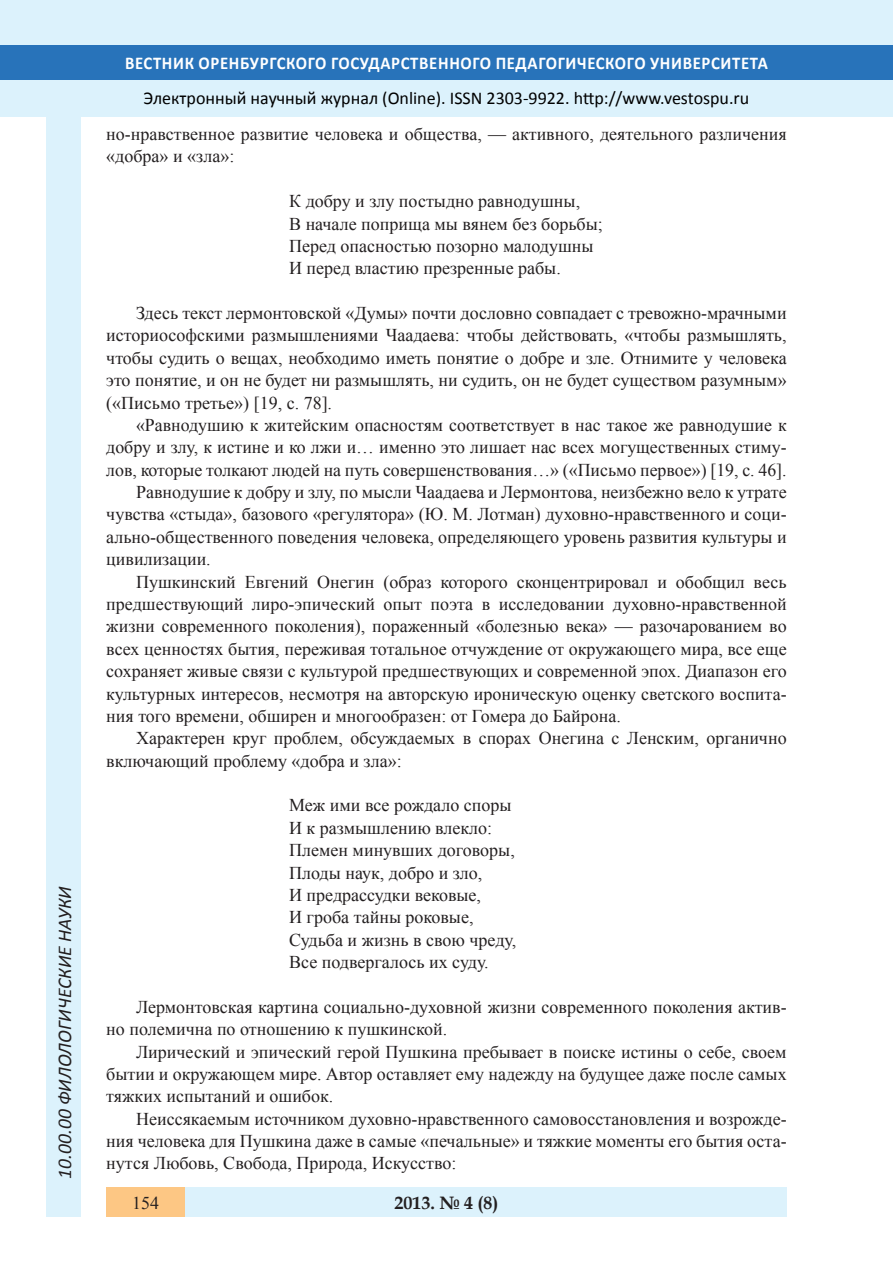
<style>
.page{position:relative;width:893px;height:1263px;background:#fff}
.page>*{position:absolute;margin:0;border:0;box-sizing:border-box;transform-origin:0 0}
.t1{font:italic 19.5px "Calibri";color:#231f20}
.Стиль2{font:18px/22.4px "Times New Roman";color:#231f20;text-align:justify}
.t2{font:18px "Calibri";color:#000}
.t3{font:700 18px "Calibri";letter-spacing:.04em;color:#fff;scale:.93 1}
.t4{font:700 18px "Book Antiqua";color:#231f20}
</style>
<div class="page">
<div style="left:0;top:0;width:893px;height:116px;background:#dcf2fc"></div>
<div style="left:0;top:45px;width:893px;height:34px;background:#2873ba"></div>
<div style="left:106px;top:1188px;width:681px;height:29px;background:#dcf2fc"></div>
<div style="left:106px;top:1188px;width:79px;height:29px;background:#fdc784"></div>
<div style="left:47px;top:116px;width:34px;height:1101px;background:#dcf2fc"></div>
<p class="t1" style="left:51px;top:1179px;width:294px;rotate:-90deg">10.00.00 ФИЛОЛОГИЧЕСКИЕ НАУКИ</p>
<p class="t3" style="left:125px;top:50px;width:693px">ВЕСТНИК ОРЕНБУРГСКОГО ГОСУДАРСТВЕННОГО ПЕДАГОГИЧЕСКОГО УНИВЕРСИТЕТА</p>
<p class="t2" style="left:144px;top:85px;width:607px">Электронный научный журнал (Online). ISSN 2303-9922. http://www.vestospu.ru</p>
<p class="Стиль2" style="left:106px;top:122px;width:682px">но-нравственное развитие человека и общества, — активного, деятельного различения «добра» и «зла»:</p>
<p class="Стиль2" style="left:289px;top:189px;width:292px">К добру и злу постыдно равнодушны,</p>
<p class="Стиль2" style="left:289px;top:212px;width:315px">В начале поприща мы вянем без борьбы;</p>
<p class="Стиль2" style="left:289px;top:234px;width:306px">Перед опасностью позорно малодушны</p>
<p class="Стиль2" style="left:289px;top:257px;width:273px">И перед властию презренные рабы.</p>
<p class="Стиль2" style="left:106px;top:301px;width:682px;text-indent:30px">Здесь текст лермонтовской «Думы» почти дословно совпадает с тревожно-мрачными историософскими размышлениями Чаадаева: чтобы действовать, «чтобы размышлять, чтобы судить о вещах, необходимо иметь понятие о добре и зле. Отнимите у человека это понятие, и он не будет ни размышлять, ни судить, он не будет существом разумным» («Письмо третье») [19, с. 78].</p>
<p class="Стиль2" style="left:106px;top:413px;width:682px;text-indent:30px">«Равнодушию к житейским опасностям соответствует в нас такое же равнодушие к добру и злу, к истине и ко лжи и… именно это лишает нас всех могущественных стиму&shy;лов, которые толкают людей на путь совершенствования…» («Письмо первое») [19, с. 46].</p>
<p class="Стиль2" style="left:106px;top:480px;width:682px;text-indent:30px">Равнодушие к добру и злу, по мысли Чаадаева и Лермонтова, неизбежно вело к утрате чувства «стыда», базового «регулятора» (Ю. М. Лотман) духовно-нравственного и соци&shy;ально-общественного поведения человека, определяющего уровень развития культуры и цивилизации.</p>
<p class="Стиль2" style="left:106px;top:570px;width:682px;text-indent:30px">Пушкинский Евгений Онегин (образ которого сконцентрировал и обобщил весь предшествующий лиро-эпический опыт поэта в исследовании духовно-нравственной жизни современного поколения), пораженный «болезнью века» — разочарованием во всех ценностях бытия, переживая тотальное отчуждение от окружающего мира, все еще сохраняет живые связи с культурой предшествующих и современной эпох. Диапазон его культурных интересов, несмотря на авторскую ироническую оценку светского воспита&shy;ния того времени, обширен и многообразен: от Гомера до Байрона.</p>
<p class="Стиль2" style="left:106px;top:726px;width:682px;text-indent:30px">Характерен круг проблем, обсуждаемых в спорах Онегина с Ленским, органично включающий проблему «добра и зла»:</p>
<p class="Стиль2" style="left:289px;top:794px;width:224px">Меж ими все рождало споры</p>
<p class="Стиль2" style="left:289px;top:816px;width:205px">И к размышлению влекло:</p>
<p class="Стиль2" style="left:289px;top:838px;width:227px">Племен минувших договоры,</p>
<p class="Стиль2" style="left:289px;top:861px;width:195px">Плоды наук, добро и зло,</p>
<p class="Стиль2" style="left:289px;top:883px;width:193px">И предрассудки вековые,</p>
<p class="Стиль2" style="left:289px;top:905px;width:186px">И гроба тайны роковые,</p>
<p class="Стиль2" style="left:289px;top:928px;width:229px">Судьба и жизнь в свою чреду,</p>
<p class="Стиль2" style="left:289px;top:950px;width:201px">Все подвергалось их суду.</p>
<p class="Стиль2" style="left:106px;top:995px;width:682px;text-indent:30px">Лермонтовская картина социально-духовной жизни современного поколения актив&shy;но полемична по отношению к пушкинской.</p>
<p class="Стиль2" style="left:106px;top:1040px;width:682px;text-indent:30px">Лирический и эпический герой Пушкина пребывает в поиске истины о себе, своем бытии и окружающем мире. Автор оставляет ему надежду на будущее даже после самых тяжких испытаний и ошибок.</p>
<p class="Стиль2" style="left:106px;top:1107px;width:682px;text-indent:30px">Неиссякаемым источником духовно-нравственного самовосстановления и возрожде&shy;ния человека для Пушкина даже в самые «печальные» и тяжкие моменты его бытия оста&shy;нутся Любовь, Свобода, Природа, Искусство:</p>
<p class="Стиль2" style="left:132px;top:1191px;width:28px">154</p>
<p class="t4" style="left:394px;top:1190px;width:106px">2013. № 4 (8)</p>
</div>
